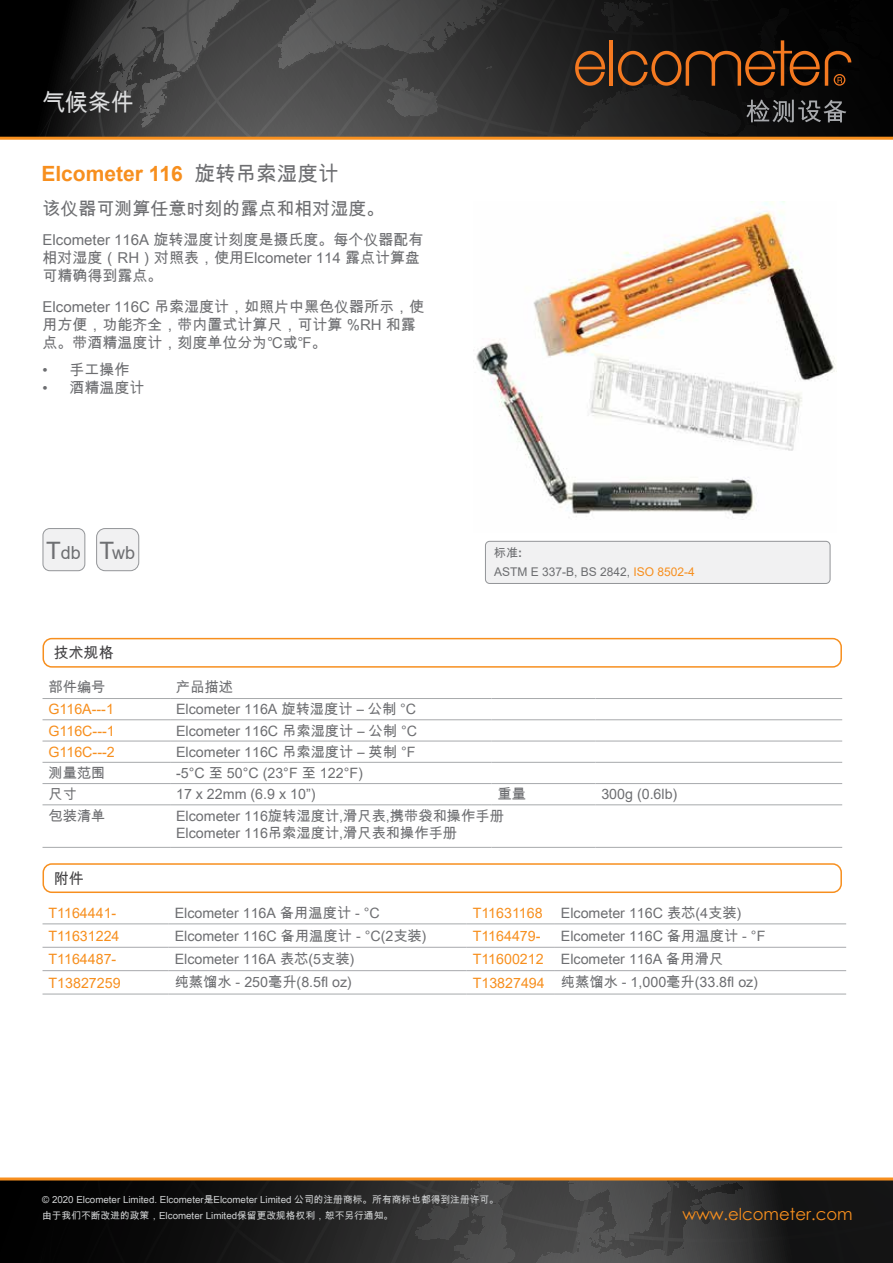
<style>
.page{position:relative;width:893px;height:1263px;background:#fff}
.page>*{position:absolute;margin:0;border:0;box-sizing:border-box;transform-origin:0 0}
.t1{font:24px "Arial Unicode MS";color:#dedfe0;scale:.95 1}
.t2{font:700 21px "Arial";color:#f78f1e}
.t3{font:18px "Arial Unicode MS";color:#6d6e71}
.t4{font:18px "Arial";color:#6d6e71}
.t5{font:16.5px "Century Gothic";color:#f78f1e}
.t6{font:15px/18px "Arial Unicode MS";color:#6d6e71}
.t7{font:15px "Arial Unicode MS";color:#414042}
.t8{font:14.25px/17.1px "Arial Unicode MS";color:#6d6e71}
.t9{font:14.25px "Arial";color:#f78f1e}
.t10{font:14.25px "Arial";color:#6d6e71}
.t11{font:12px "Arial";color:#6d6e71}
.t12{font:12px "Arial Unicode MS";color:#6d6e71}
.t13{font:9.75px/15.9px "Arial Unicode MS";color:#d1d3d4}
.s1{font-family:"Arial Unicode MS";font-weight:400;font-size:20.7px;color:#6d6e71}
.s2{font-size:24px}
.s3{font-family:"Arial";font-weight:700}
.s4{color:#f78f1e}
.s5{font-family:"Arial Unicode MS"}
.s6{font-family:"Arial";color:#f78f1e}
</style>
<div class="page">
<div style="left:0;top:0;width:893px;height:138px;background:#000"></div>
<svg style="left:34px;top:0;width:859px;height:137px;background:#363636"></svg>
<hr style="left:609px;top:40px;width:4px;height:46px;background:#f47920">
<svg style="left:575px;top:51px;width:30px;height:35px"></svg>
<svg style="left:618px;top:0;width:275px;height:86px"></svg>
<svg style="left:746px;top:100px;width:100px;height:22px"></svg>
<hr style="left:0;top:137px;width:893px;height:3px;background:#f78f1e">
<svg style="left:0;top:1180px;width:893px;height:83px;background:#272626"></svg>
<hr style="left:0;top:1177px;width:893px;height:3px;background:#f78f1e">
<div style="left:485px;top:541px;width:345px;height:42px;background:#f1f1f2;border-radius:4px"></div>
<div style="left:485px;top:541px;width:345px;height:43px;border:1px solid #939598;border-radius:4px"></div>
<div style="left:97px;top:528px;width:42px;height:43px;background:#f1f1f2;border-radius:9px"></div>
<div style="left:96px;top:528px;width:43px;height:43px;border:1px solid #939598;border-radius:9px"></div>
<div style="left:43px;top:528px;width:42px;height:43px;background:#f1f1f2;border-radius:7px"></div>
<div style="left:43px;top:528px;width:42px;height:43px;border:1px solid #939598;border-radius:7px"></div>
<div style="left:43px;top:638px;width:799px;height:30px;border:2px solid #f78f1e;border-radius:9px"></div>
<hr style="left:43px;top:719px;width:127px;height:1px;background:#a7a9ac">
<hr style="left:170px;top:719px;width:322px;height:1px;background:#a7a9ac">
<hr style="left:492px;top:719px;width:103px;height:1px;background:#a7a9ac">
<hr style="left:595px;top:719px;width:247px;height:1px;background:#a7a9ac">
<hr style="left:43px;top:741px;width:127px;height:1px;background:#a7a9ac">
<hr style="left:170px;top:741px;width:322px;height:1px;background:#a7a9ac">
<hr style="left:492px;top:741px;width:103px;height:1px;background:#a7a9ac">
<hr style="left:595px;top:741px;width:247px;height:1px;background:#a7a9ac">
<hr style="left:43px;top:762px;width:127px;height:1px;background:#a7a9ac">
<hr style="left:170px;top:762px;width:322px;height:1px;background:#a7a9ac">
<hr style="left:492px;top:762px;width:103px;height:1px;background:#a7a9ac">
<hr style="left:595px;top:762px;width:247px;height:1px;background:#a7a9ac">
<hr style="left:43px;top:783px;width:127px;height:1px;background:#a7a9ac">
<hr style="left:170px;top:783px;width:322px;height:1px;background:#a7a9ac">
<hr style="left:492px;top:783px;width:103px;height:1px;background:#a7a9ac">
<hr style="left:595px;top:783px;width:247px;height:1px;background:#a7a9ac">
<hr style="left:43px;top:804px;width:127px;height:1px;background:#a7a9ac">
<hr style="left:170px;top:804px;width:322px;height:1px;background:#a7a9ac">
<hr style="left:492px;top:804px;width:103px;height:1px;background:#a7a9ac">
<hr style="left:595px;top:804px;width:247px;height:1px;background:#a7a9ac">
<hr style="left:43px;top:847px;width:127px;height:1px;background:#a7a9ac">
<hr style="left:170px;top:847px;width:322px;height:1px;background:#a7a9ac">
<hr style="left:492px;top:847px;width:103px;height:1px;background:#a7a9ac">
<hr style="left:595px;top:847px;width:247px;height:1px;background:#a7a9ac">
<hr style="left:43px;top:698px;width:127px;height:1px;background:#a7a9ac">
<hr style="left:170px;top:698px;width:322px;height:1px;background:#a7a9ac">
<hr style="left:492px;top:698px;width:103px;height:1px;background:#a7a9ac">
<hr style="left:595px;top:698px;width:247px;height:1px;background:#a7a9ac">
<div style="left:43px;top:863px;width:799px;height:30px;border:2px solid #f78f1e;border-radius:9px"></div>
<hr style="left:43px;top:947px;width:126px;height:1px;background:#a7a9ac">
<hr style="left:169px;top:947px;width:298px;height:1px;background:#a7a9ac">
<hr style="left:467px;top:947px;width:88px;height:1px;background:#a7a9ac">
<hr style="left:555px;top:947px;width:291px;height:1px;background:#a7a9ac">
<hr style="left:43px;top:970px;width:126px;height:1px;background:#a7a9ac">
<hr style="left:169px;top:970px;width:298px;height:1px;background:#a7a9ac">
<hr style="left:467px;top:970px;width:88px;height:1px;background:#a7a9ac">
<hr style="left:555px;top:970px;width:291px;height:1px;background:#a7a9ac">
<hr style="left:43px;top:994px;width:126px;height:1px;background:#a7a9ac">
<hr style="left:169px;top:994px;width:298px;height:1px;background:#a7a9ac">
<hr style="left:467px;top:994px;width:88px;height:1px;background:#a7a9ac">
<hr style="left:555px;top:994px;width:291px;height:1px;background:#a7a9ac">
<hr style="left:43px;top:924px;width:126px;height:1px;background:#a7a9ac">
<hr style="left:169px;top:924px;width:298px;height:1px;background:#a7a9ac">
<hr style="left:467px;top:924px;width:88px;height:1px;background:#a7a9ac">
<hr style="left:555px;top:924px;width:291px;height:1px;background:#a7a9ac">
<img style="left:473px;top:202px;width:363px;height:318px">
<h1 class="t1" style="left:43px;top:85px;width:97px">气候条件</h1>
<h2 class="t2" style="left:41px;top:159px;width:299px">Elcometer 116 <span class="s1">旋转吊索湿度计</span></h2>
<p class="t3" style="left:43px;top:195px;width:343px">该仪器可测算任意时刻的露点和相对湿度。</p>
<p class="t6" style="left:43px;top:231px;width:382px">Elcometer 116A 旋转湿度计刻度是摄氏度。每个仪器配有相对湿度（RH）对照表，使用Elcometer 114 露点计算盘可精确得到露点。</p>
<p class="t6" style="left:43px;top:297px;width:383px">Elcometer 116C 吊索湿度计，如照片中黑色仪器所示，使用方便，功能齐全，带内置式计算尺，可计算 %RH 和露点。带酒精温度计，刻度单位分为℃或℉。</p>
<p class="t6" style="left:43px;top:360px;width:88px">• 手工操作</p>
<p class="t6" style="left:43px;top:378px;width:103px">• 酒精温度计</p>
<p class="t4" style="left:46px;top:540px;width:90px"><span class="s2">T</span>db <span class="s2">T</span>wb</p>
<p class="t12" style="left:494px;top:544px;width:29px">标准<span class="s3">:</span></p>
<p class="t11" style="left:494px;top:564px;width:202px">ASTM E 337-B, BS 2842, <span class="s4">ISO 8502-4</span></p>
<p class="t7" style="left:54px;top:642px;width:61px">技术规格</p>
<p class="t8" style="left:49px;top:678px;width:59px">部件编号</p>
<p class="t8" style="left:176px;top:678px;width:58px">产品描述</p>
<p class="t9" style="left:49px;top:699px;width:67px">G116A---1</p>
<p class="t8" style="left:176px;top:700px;width:242px">Elcometer 116A 旋转湿度计 – 公制 °C</p>
<p class="t9" style="left:49px;top:721px;width:68px">G116C---1</p>
<p class="t8" style="left:176px;top:722px;width:242px">Elcometer 116C 吊索湿度计 – 公制 °C</p>
<p class="t9" style="left:49px;top:742px;width:68px">G116C---2</p>
<p class="t8" style="left:176px;top:743px;width:241px">Elcometer 116C 吊索湿度计 – 英制 °F</p>
<p class="t8" style="left:49px;top:764px;width:59px">测量范围</p>
<p class="t10" style="left:176px;top:763px;width:188px">-5°C <span class="s5">至</span> 50°C (23°F <span class="s5">至</span> 122°F)</p>
<p class="t8" style="left:49px;top:785px;width:30px">尺寸</p>
<p class="t10" style="left:176px;top:784px;width:141px">17 x 22mm (6.9 x 10”)</p>
<p class="t8" style="left:498px;top:785px;width:30px">重量</p>
<p class="t10" style="left:601px;top:784px;width:78px">300g (0.6lb)</p>
<p class="t8" style="left:49px;top:807px;width:58px">包装清单</p>
<p class="t8" style="left:176px;top:807px;width:329px">Elcometer 116旋转湿度计,滑尺表,携带袋和操作手册<br>Elcometer 116吊索湿度计,滑尺表和操作手册</p>
<p class="t7" style="left:54px;top:867px;width:31px">附件</p>
<p class="t9" style="left:49px;top:903px;width:69px">T1164441-</p>
<p class="t8" style="left:175px;top:904px;width:207px">Elcometer 116A 备用温度计 - °C</p>
<p class="t9" style="left:473px;top:903px;width:71px">T11631168</p>
<p class="t8" style="left:561px;top:904px;width:182px">Elcometer 116C 表芯(4支装)</p>
<p class="t9" style="left:49px;top:926px;width:73px">T11631224</p>
<p class="t8" style="left:175px;top:927px;width:253px">Elcometer 116C 备用温度计 - °C(2支装)</p>
<p class="t9" style="left:473px;top:926px;width:69px">T1164479-</p>
<p class="t8" style="left:561px;top:927px;width:206px">Elcometer 116C 备用温度计 - °F</p>
<p class="t9" style="left:49px;top:949px;width:69px">T1164487-</p>
<p class="t8" style="left:175px;top:950px;width:181px">Elcometer 116A 表芯(5支装)</p>
<p class="t8" style="left:473px;top:950px;width:252px"><span class="s6">T11600212</span> Elcometer 116A 备用滑尺</p>
<p class="t9" style="left:49px;top:973px;width:74px">T13827259</p>
<p class="t8" style="left:175px;top:973px;width:179px">纯蒸馏水 - 250毫升(8.5fl oz)</p>
<p class="t8" style="left:473px;top:973px;width:287px"><span class="s6">T13827494</span> 纯蒸馏水 - 1,000毫升(33.8fl oz)</p>
<p class="t13" style="left:42px;top:1192px;width:458px">© 2020 Elcometer Limited. Elcometer是Elcometer Limited 公司的注册商标。所有商标也都得到注册许可。由于我们不断改进的政策，Elcometer Limited保留更改规格权利，恕不另行通知。</p>
<p class="t5" style="left:682px;top:1202px;width:172px">www.elcometer.com</p>
</div>
